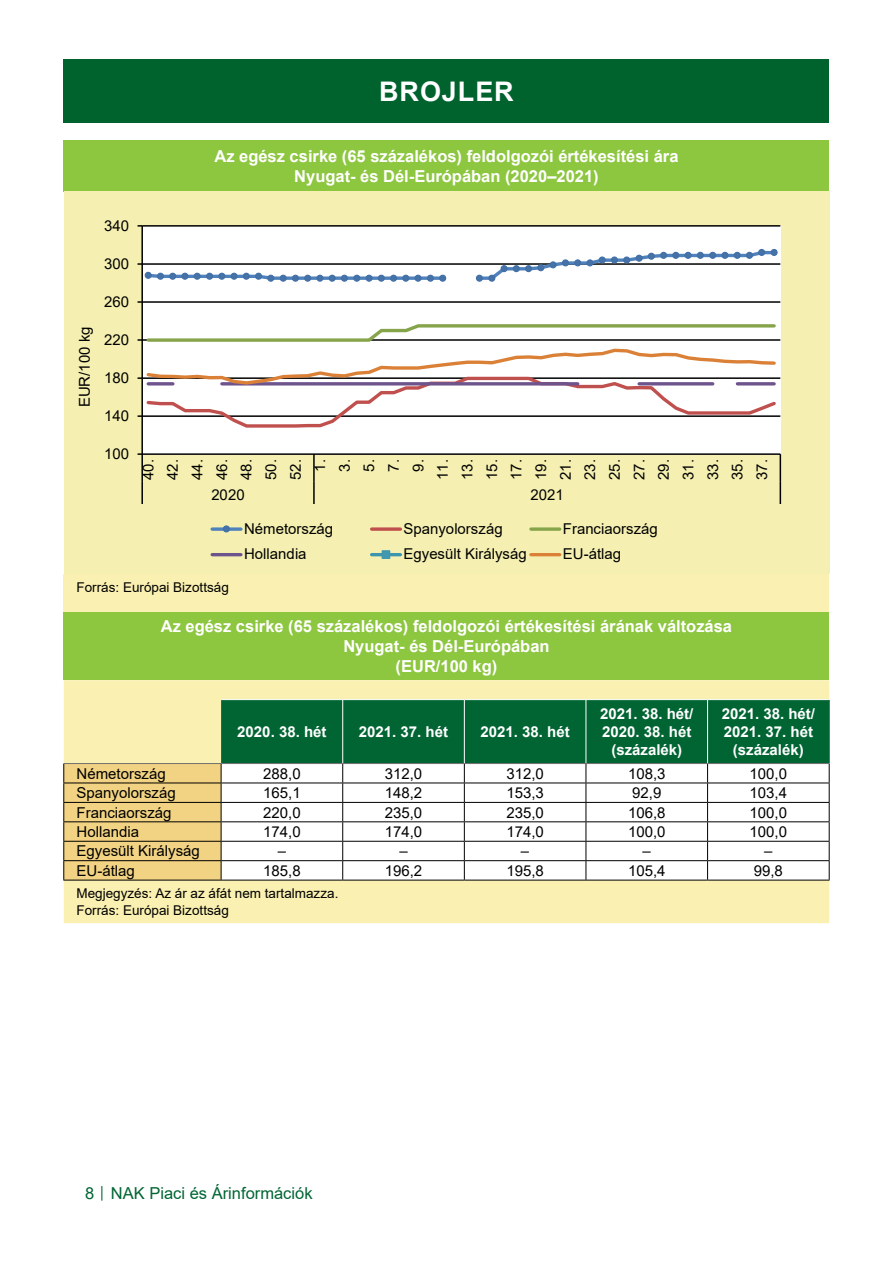
<style>
.page{position:relative;width:893px;height:1263px;background:#fff}
.page>*{position:absolute;margin:0;border:0;box-sizing:border-box;transform-origin:0 0}
.Cím_01_tartalomjegyz{font:700 27px "Arial";letter-spacing:.035em;color:#fff}
.Tablazat_cime{font:700 16.5px/19.8px "Arial";color:#fff;text-align:center}
.t1{font:16.5px "Arial";color:#006533}
.Tablazat_bal_kategor{font:15px/24.6px "Arial";color:#000;text-align:center}
.Tablazat_kozep_ertek{font:15px "Arial";color:#000}
.Tablazat_fejlece_koz{font:700 15px/18px "Arial";color:#fff;text-align:center}
.Tablazat_forrasa{font:13.5px/16.2px "Arial";color:#000}
.s1{font-size:12px}
</style>
<div class="page">
<div style="left:64px;top:60px;width:765px;height:63px;background:#00632e"></div>
<div style="left:64px;top:611px;width:765px;height:69px;background:#8dc63f"></div>
<div style="left:64px;top:680px;width:765px;height:243px;background:#faf0b1"></div>
<hr style="left:221px;top:699px;width:122px;height:1px;background:#fff">
<hr style="left:343px;top:699px;width:121px;height:1px;background:#fff">
<hr style="left:464px;top:699px;width:122px;height:1px;background:#fff">
<hr style="left:586px;top:699px;width:122px;height:1px;background:#fff">
<hr style="left:708px;top:699px;width:122px;height:1px;background:#fff">
<hr style="left:63px;top:880px;width:158px;height:1px;background:#000">
<hr style="left:221px;top:880px;width:122px;height:1px;background:#000">
<hr style="left:343px;top:880px;width:121px;height:1px;background:#000">
<hr style="left:464px;top:880px;width:122px;height:1px;background:#000">
<hr style="left:586px;top:880px;width:122px;height:1px;background:#000">
<hr style="left:708px;top:880px;width:122px;height:1px;background:#000">
<svg style="left:63px;top:700px;width:767px;height:180px"></svg>
<div style="left:64px;top:140px;width:765px;height:51px;background:#8dc63f"></div>
<div style="left:64px;top:574px;width:765px;height:37px;background:#faf0b1"></div>
<div style="left:64px;top:191px;width:765px;height:383px;background:#f5f0b1"></div>
<div style="left:142px;top:226px;width:638px;height:228px;background:#fff"></div>
<hr style="left:142px;top:415px;width:638px;height:2px;background:#000">
<hr style="left:142px;top:377px;width:638px;height:2px;background:#000">
<hr style="left:142px;top:339px;width:638px;height:2px;background:#000">
<hr style="left:142px;top:301px;width:638px;height:2px;background:#000">
<hr style="left:142px;top:263px;width:638px;height:2px;background:#000">
<hr style="left:142px;top:225px;width:638px;height:2px;background:#000">
<hr style="left:141px;top:226px;width:2px;height:228px;background:#000">
<hr style="left:142px;top:453px;width:638px;height:2px;background:#000">
<hr style="left:141px;top:454px;width:2px;height:27px;background:#000">
<hr style="left:313px;top:454px;width:2px;height:27px;background:#000">
<hr style="left:141px;top:481px;width:2px;height:23px;background:#000">
<hr style="left:313px;top:481px;width:2px;height:23px;background:#000">
<svg style="left:780px;top:454px;width:1px;height:50px"></svg>
<svg style="left:138px;top:249px;width:639px;height:33px"></svg>
<div style="left:771px;top:249px;width:7px;height:7px;border:1px solid #416fa6;border-radius:50%"></div>
<svg style="left:138px;top:322px;width:640px;height:107px"></svg>
<svg style="left:212px;top:527px;width:29px;height:4px"></svg>
<svg style="left:223px;top:526px;width:6px;height:6px"></svg>
<div style="left:223px;top:525px;width:7px;height:7px;border:1px solid #416fa6;border-radius:50%"></div>
<svg style="left:372px;top:527px;width:28px;height:4px"></svg>
<svg style="left:531px;top:527px;width:29px;height:4px"></svg>
<hr style="left:212px;top:553px;width:29px;height:3px;background:#6e548d">
<hr style="left:372px;top:553px;width:28px;height:3px;background:#3d96ae">
<div style="left:382px;top:550px;width:8px;height:9px;background:#4198af;border:1px solid #3d96ae"></div>
<hr style="left:531px;top:553px;width:29px;height:3px;background:#da8137">
<p class="Cím_01_tartalomjegyz" style="left:379px;top:73px;width:136px">BROJLER</p>
<p class="Tablazat_bal_kategor" style="left:72px;top:407px;width:83px;rotate:-90deg">EUR/100 kg</p>
<p class="Tablazat_bal_kategor" style="left:104px;top:213px;width:27px">340</p>
<p class="Tablazat_bal_kategor" style="left:104px;top:251px;width:27px">300</p>
<p class="Tablazat_bal_kategor" style="left:104px;top:289px;width:27px">260</p>
<p class="Tablazat_bal_kategor" style="left:104px;top:327px;width:27px">220</p>
<p class="Tablazat_bal_kategor" style="left:104px;top:365px;width:27px">180</p>
<p class="Tablazat_bal_kategor" style="left:104px;top:403px;width:27px">140</p>
<p class="Tablazat_bal_kategor" style="left:104px;top:441px;width:27px">100</p>
<p class="Tablazat_cime" style="left:214px;top:146px;width:466px">Az egész csirke (65 százalékos) feldolgozói értékesítési ára<br>Nyugat- és Dél-Európában (2020–2021)</p>
<p class="Tablazat_bal_kategor" style="left:136px;top:480px;width:22px;rotate:-90deg">40.<br>42.<br>44.<br>46.<br>48.<br>50.<br>52.<br>1.<br>3.<br>5.<br>7.<br>9.<br>11.<br>13.<br>15.<br>17.<br>19.<br>21.<br>23.<br>25.<br>27.<br>29.<br>31.<br>33.<br>35.<br>37.</p>
<p class="Tablazat_bal_kategor" style="left:211px;top:482px;width:35px">2020</p>
<p class="Tablazat_bal_kategor" style="left:530px;top:482px;width:35px">2021</p>
<p class="Tablazat_bal_kategor" style="left:244px;top:516px;width:91px">Németország</p>
<p class="Tablazat_bal_kategor" style="left:403px;top:516px;width:101px">Spanyolország</p>
<p class="Tablazat_bal_kategor" style="left:563px;top:516px;width:97px">Franciaország</p>
<p class="Tablazat_bal_kategor" style="left:244px;top:542px;width:64px">Hollandia</p>
<p class="Tablazat_bal_kategor" style="left:403px;top:542px;width:125px">Egyesült Királyság</p>
<p class="Tablazat_bal_kategor" style="left:563px;top:542px;width:60px">EU-átlag</p>
<p class="Tablazat_forrasa" style="left:77px;top:579px;width:154px">Forrás: Európai Bizottság</p>
<p class="Tablazat_cime" style="left:161px;top:616px;width:573px">Az egész csirke (65 százalékos) feldolgozói értékesítési árának változása<br>Nyugat- és Dél-Európában<br>(EUR/100 kg)</p>
<p class="Tablazat_fejlece_koz" style="left:237px;top:723px;width:91px">2020. 38. hét</p>
<p class="Tablazat_fejlece_koz" style="left:359px;top:723px;width:91px">2021. 37. hét</p>
<p class="Tablazat_fejlece_koz" style="left:480px;top:723px;width:91px">2021. 38. hét</p>
<p class="Tablazat_fejlece_koz" style="left:600px;top:705px;width:95px">2021. 38. hét/<br>2020. 38. hét (százalék)</p>
<p class="Tablazat_fejlece_koz" style="left:722px;top:705px;width:95px">2021. 38. hét/<br>2021. 37. hét (százalék)</p>
<p class="Tablazat_bal_kategor" style="left:77px;top:761px;width:91px">Németország</p>
<p class="Tablazat_kozep_ertek" style="left:263px;top:763px;width:39px">288,0</p>
<p class="Tablazat_kozep_ertek" style="left:385px;top:763px;width:39px">312,0</p>
<p class="Tablazat_kozep_ertek" style="left:506px;top:763px;width:39px">312,0</p>
<p class="Tablazat_kozep_ertek" style="left:628px;top:763px;width:39px">108,3</p>
<p class="Tablazat_kozep_ertek" style="left:750px;top:763px;width:39px">100,0</p>
<p class="Tablazat_bal_kategor" style="left:77px;top:780px;width:101px">Spanyolország</p>
<p class="Tablazat_kozep_ertek" style="left:263px;top:782px;width:39px">165,1</p>
<p class="Tablazat_kozep_ertek" style="left:385px;top:782px;width:39px">148,2</p>
<p class="Tablazat_kozep_ertek" style="left:506px;top:782px;width:39px">153,3</p>
<p class="Tablazat_kozep_ertek" style="left:632px;top:782px;width:31px">92,9</p>
<p class="Tablazat_kozep_ertek" style="left:750px;top:782px;width:39px">103,4</p>
<p class="Tablazat_bal_kategor" style="left:77px;top:800px;width:97px">Franciaország</p>
<p class="Tablazat_kozep_ertek" style="left:263px;top:802px;width:39px">220,0</p>
<p class="Tablazat_kozep_ertek" style="left:385px;top:802px;width:39px">235,0</p>
<p class="Tablazat_kozep_ertek" style="left:506px;top:802px;width:39px">235,0</p>
<p class="Tablazat_kozep_ertek" style="left:628px;top:802px;width:39px">106,8</p>
<p class="Tablazat_kozep_ertek" style="left:750px;top:802px;width:39px">100,0</p>
<p class="Tablazat_bal_kategor" style="left:77px;top:819px;width:64px">Hollandia</p>
<p class="Tablazat_kozep_ertek" style="left:263px;top:821px;width:39px">174,0</p>
<p class="Tablazat_kozep_ertek" style="left:385px;top:821px;width:39px">174,0</p>
<p class="Tablazat_kozep_ertek" style="left:506px;top:821px;width:39px">174,0</p>
<p class="Tablazat_kozep_ertek" style="left:628px;top:821px;width:39px">100,0</p>
<p class="Tablazat_kozep_ertek" style="left:750px;top:821px;width:39px">100,0</p>
<p class="Tablazat_bal_kategor" style="left:77px;top:839px;width:125px">Egyesült Királyság</p>
<p class="Tablazat_kozep_ertek" style="left:278px;top:841px;width:10px">–</p>
<p class="Tablazat_kozep_ertek" style="left:399px;top:841px;width:10px">–</p>
<p class="Tablazat_kozep_ertek" style="left:521px;top:841px;width:10px">–</p>
<p class="Tablazat_kozep_ertek" style="left:643px;top:841px;width:10px">–</p>
<p class="Tablazat_kozep_ertek" style="left:764px;top:841px;width:10px">–</p>
<p class="Tablazat_bal_kategor" style="left:77px;top:858px;width:60px">EU-átlag</p>
<p class="Tablazat_kozep_ertek" style="left:263px;top:860px;width:39px">185,8</p>
<p class="Tablazat_kozep_ertek" style="left:385px;top:860px;width:39px">196,2</p>
<p class="Tablazat_kozep_ertek" style="left:506px;top:860px;width:39px">195,8</p>
<p class="Tablazat_kozep_ertek" style="left:628px;top:860px;width:39px">105,4</p>
<p class="Tablazat_kozep_ertek" style="left:754px;top:860px;width:31px">99,8</p>
<p class="Tablazat_forrasa" style="left:77px;top:885px;width:263px">Megjegyzés: Az ár az áfát nem tartalmazza.<br>Forrás: Európai Bizottság</p>
<p class="t1" style="left:85px;top:1182px;width:229px">8 <span class="s1">│</span> NAK Piaci és Árinformációk</p>
</div>
